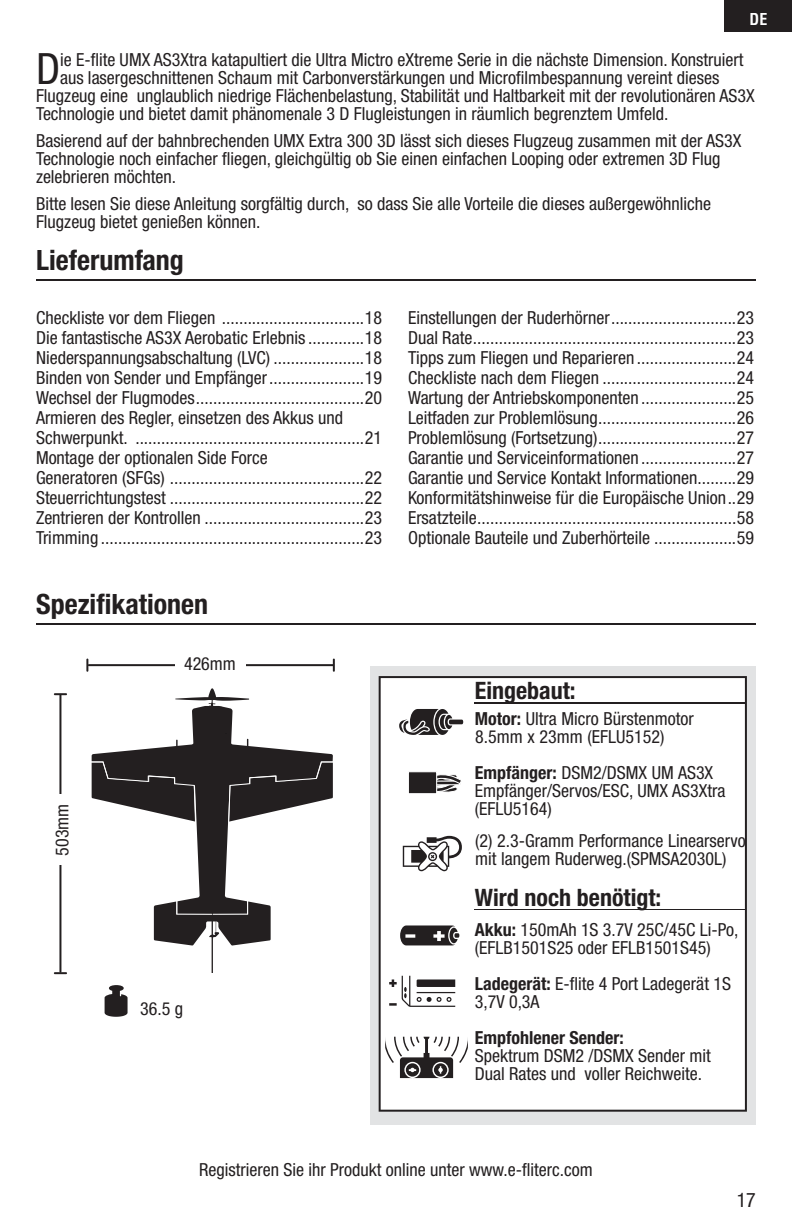
<style>
.page{position:relative;width:792px;height:1224px;background:#fff}
.page>*{position:absolute;margin:0;border:0;box-sizing:border-box;transform-origin:0 0}
.t1{font:condensed 43.2px "Helvetica Neue LT Std";color:#231f20}
.t2{font:700 condensed 28px "Helvetica Neue LT Std";color:#231f20}
.t3{font:700 condensed 24px "Helvetica Neue LT Std";color:#231f20}
.t4{font:condensed 20px "Helvetica Neue LT Std";color:#231f20}
.t5{font:condensed 18px/20px "Helvetica Neue LT Std";color:#231f20}
.t6{font:700 condensed 18px "Helvetica Neue LT Std";color:#231f20}
.t7{font:700 condensed 16px "Helvetica LT Std";color:#fff}
.s1{font-weight:700}
</style>
<div class="page">
<div style="left:725px;top:0;width:67px;height:31px;background:#231f20"></div>
<div style="left:371px;top:666px;width:385px;height:459px;background:#e2e3e4"></div>
<div style="left:379px;top:676px;width:368px;height:436px;background:#fff"></div>
<svg style="left:399px;top:709px;width:64px;height:26px;background:#828081"></svg>
<hr style="left:475px;top:702px;width:271px;height:1px;background:#231f20">
<hr style="left:475px;top:909px;width:271px;height:1px;background:#231f20">
<svg style="left:400px;top:925px;width:59px;height:20px"></svg>
<svg style="left:385px;top:1037px;width:83px;height:41px;background:#b0afaf"></svg>
<svg style="left:92px;top:688px;width:241px;height:284px"></svg>
<svg style="left:228px;top:761px;width:105px;height:62px"></svg>
<svg style="left:91px;top:761px;width:105px;height:62px"></svg>
<svg style="left:176px;top:899px;width:36px;height:16px"></svg>
<svg style="left:213px;top:899px;width:35px;height:16px"></svg>
<hr style="left:88px;top:664px;width:246px;height:2px;background:#231f20">
<svg style="left:86px;top:659px;width:2px;height:13px"></svg>
<svg style="left:333px;top:659px;width:2px;height:13px"></svg>
<hr style="left:59px;top:694px;width:2px;height:279px;background:#231f20">
<svg style="left:54px;top:972px;width:13px;height:2px"></svg>
<svg style="left:54px;top:693px;width:13px;height:2px"></svg>
<div style="left:50px;top:794px;width:24px;height:71px;background:#fff"></div>
<div style="left:175px;top:652px;width:70px;height:23px;background:#fff"></div>
<svg style="left:105px;top:985px;width:23px;height:32px"></svg>
<svg style="left:403px;top:836px;width:59px;height:35px;background:#b4b3b3"></svg>
<hr style="left:36px;top:279px;width:720px;height:2px;background:#231f20">
<hr style="left:36px;top:623px;width:720px;height:2px;background:#231f20">
<svg style="left:437px;top:773px;width:26px;height:21px"></svg>
<div style="left:408px;top:772px;width:29px;height:22px;background:#231f20"></div>
<div style="left:408px;top:771px;width:29px;height:23px;border:1px solid #fff"></div>
<svg style="left:389px;top:976px;width:66px;height:31px;background:#bebdbd"></svg>
<p class="t7" style="left:750px;top:14px;width:19px">DE</p>
<h1 class="t1" style="left:36px;top:54px;width:26px">D</h1>
<p class="t5" style="left:60px;top:52px;width:685px">ie E-flite UMX AS3Xtra katapultiert die Ultra Mictro eXtreme Serie in die nächste Dimension. Konstruiert</p>
<p class="t5" style="left:60px;top:70px;width:661px">aus lasergeschnittenen Schaum mit Carbonverstärkungen und Microfilmbespannung vereint dieses</p>
<p class="t5" style="left:36px;top:88px;width:720px">Flugzeug eine unglaublich niedrige Flächenbelastung, Stabilität und Haltbarkeit mit der revolutionären AS3X</p>
<p class="t5" style="left:36px;top:106px;width:634px">Technologie und bietet damit phänomenale 3 D Flugleistungen in räumlich begrenztem Umfeld.</p>
<p class="t5" style="left:36px;top:134px;width:707px;line-height:18px">Basierend auf der bahnbrechenden UMX Extra 300 3D lässt sich dieses Flugzeug zusammen mit der AS3X<br>Technologie noch einfacher fliegen, gleichgültig ob Sie einen einfachen Looping oder extremen 3D Flug zelebrieren möchten.</p>
<p class="t5" style="left:36px;top:197px;width:677px;line-height:18px">Bitte lesen Sie diese Anleitung sorgfältig durch, so dass Sie alle Vorteile die dieses außergewöhnliche<br>Flugzeug bietet genießen können.</p>
<h2 class="t2" style="left:36px;top:250px;width:149px">Lieferumfang</h2>
<p class="t5" style="left:36px;top:310px;width:348px">Checkliste vor dem Fliegen .................................18<br>Die fantastische AS3X Aerobatic Erlebnis .............18<br>Niederspannungsabschaltung (LVC) .....................18<br>Binden von Sender und Empfänger ......................19<br>Wechsel der Flugmodes .......................................20<br>Armieren des Regler, einsetzen des Akkus und Schwerpunkt. .....................................................21<br>Montage der optionalen Side Force<br>Generatoren (SFGs) .............................................22<br>Steuerrichtungstest .............................................22<br>Zentrieren der Kontrollen .....................................23<br>Trimming .............................................................23</p>
<p class="t5" style="left:408px;top:310px;width:348px;text-align:justify">Einstellungen der Ruderhörner .............................23<br>Dual Rate .............................................................23<br>Tipps zum Fliegen und Reparieren .......................24<br>Checkliste nach dem Fliegen ...............................24<br>Wartung der Antriebskomponenten ......................25<br>Leitfaden zur Problemlösung ................................26<br>Problemlösung (Fortsetzung) ................................27<br>Garantie und Serviceinformationen ......................27<br>Garantie und Service Kontakt Informationen.........29<br>Konformitätshinweise für die Europäische Union ..29<br>Ersatzteile ............................................................58<br>Optionale Bauteile und Zuberhörteile ...................59</p>
<h2 class="t2" style="left:36px;top:594px;width:174px">Spezifikationen</h2>
<p class="t5" style="left:54px;top:856px;width:53px;rotate:-90deg">503mm</p>
<p class="t5" style="left:184px;top:656px;width:53px">426mm</p>
<p class="t5" style="left:140px;top:1000px;width:44px">36.5 g</p>
<h3 class="t3" style="left:475px;top:682px;width:102px">Eingebaut:</h3>
<p class="t5" style="left:475px;top:712px;width:221px;line-height:18px"><span class="s1">Motor:</span> Ultra Micro Bürstenmotor<br>8.5mm x 23mm (EFLU5152)</p>
<p class="t5" style="left:475px;top:766px;width:252px;line-height:18px"><span class="s1">Empfänger:</span> DSM2/DSMX UM AS3X<br>Empfänger/Servos/ESC, UMX AS3Xtra (EFLU5164)</p>
<p class="t5" style="left:475px;top:834px;width:272px;line-height:18px">(2) 2.3-Gramm Performance Linearservo mit langem Ruderweg.(SPMSA2030L)</p>
<h3 class="t3" style="left:475px;top:889px;width:188px">Wird noch benötigt:</h3>
<p class="t5" style="left:475px;top:923px;width:265px;line-height:18px"><span class="s1">Akku:</span> 150mAh 1S 3.7V 25C/45C Li-Po, (EFLB1501S25 oder EFLB1501S45)</p>
<p class="t5" style="left:475px;top:977px;width:258px;line-height:18px"><span class="s1">Ladegerät:</span> E-flite 4 Port Ladegerät 1S<br>3,7V 0,3A</p>
<p class="t6" style="left:475px;top:1031px;width:150px">Empfohlener Sender:</p>
<p class="t5" style="left:475px;top:1049px;width:237px;line-height:18px">Spektrum DSM2 /DSMX Sender mit<br>Dual Rates und voller Reichweite.</p>
<p class="t5" style="left:199px;top:1162px;width:395px">Registrieren Sie ihr Produkt online unter www.e-fliterc.com</p>
<p class="t4" style="left:737px;top:1192px;width:21px">17</p>
</div>
